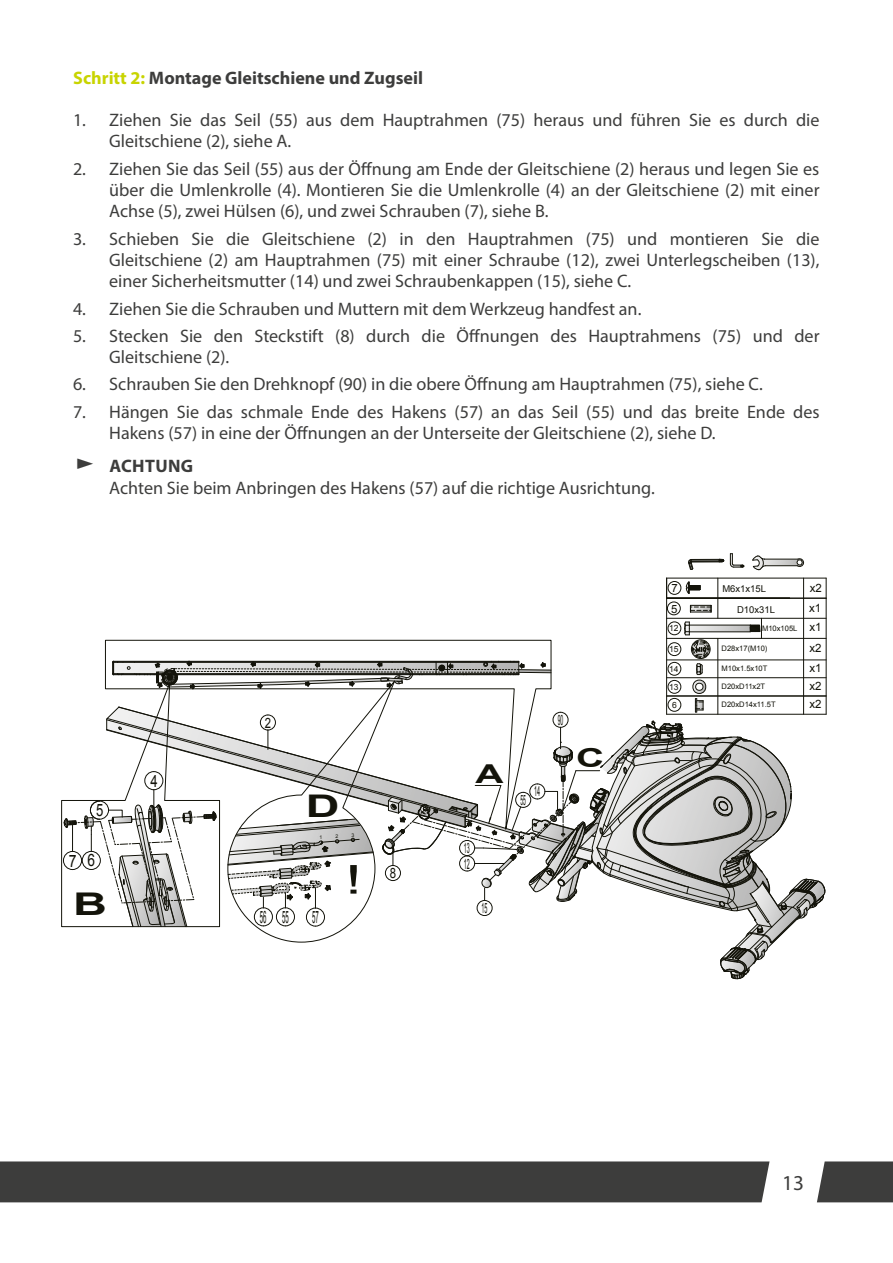
<style>
.page{position:relative;width:893px;height:1263px;background:#fff}
.page>*{position:absolute;margin:0;border:0;box-sizing:border-box;transform-origin:0 0}
.t1{font:39.9px "Arial";color:#13130a;scale:1.5 1}
.t2{font:700 31.35px "Arial";color:#13130a;scale:1.5 1}
.t3{font:700 31.2px "Arial";color:#13130a;scale:1.5 1}
.t4{font:700 25.95px "Arial";color:#13130a;scale:1.5 1}
.t5{font:21.3px "Myriad Pro";color:#3d3d3c}
.Text_Hinweise{font:18.15px/21.3px "Myriad Pro";color:#3d3d3c}
.t6{font:700 18.15px "Myriad Pro";color:#3d3d3c}
.t7{font:700 18.15px "Myriad Pro";letter-spacing:.02em;color:#3d3d3c}
.t8{font:17.1px "Arial";color:#13130a;scale:.82 1}
.t9{font:17.1px "Arial";color:#13130a;scale:.77 1}
.t10{font:16.95px "Arial";color:#13130a;scale:.36 1}
.t11{font:14.25px "Arial";color:#13130a;scale:.38 1}
.t12{font:14.25px "Arial";color:#13130a;scale:.35 1}
.t13{font:14.25px "Arial";color:#13130a;scale:.36 1}
.t14{font:14.25px "Arial";color:#13130a;scale:.8 1}
.t15{font:14.25px "Arial";color:#13130a;scale:.81 1}
.t16{font:11.4px/19.6px "Arial";color:#13130a}
.t17{font:9.45px/20.7px "Arial";color:#13130a}
.t18{font:8.55px/18px "Arial";color:#13130a;text-align:center}
.t19{font:7.5px "Arial";color:#13130a}
.t20{font:5.1px "Arial";color:#13130a}
.s1{color:#c8d400}
.s2{font-size:11.4px}
</style>
<div class="page">
<svg style="left:61px;top:578px;width:766px;height:401px"></svg>
<div style="left:49px;top:940px;width:194px;height:70px;background:#fff"></div>
<div style="left:0;top:1161px;width:769px;height:41px;background:#3d3d3c"></div>
<svg style="left:817px;top:1161px;width:76px;height:41px;background:#484847"></svg>
<p class="t6" style="left:73px;top:66px;width:351px"><span class="s1">Schritt 2:</span> Montage Gleitschiene und Zugseil</p>
<p class="Text_Hinweise" style="left:109px;top:109px;width:712px;text-indent:-36px">1. Ziehen Sie das Seil (55) aus dem Hauptrahmen (75) heraus und führen Sie es durch die<br>Gleitschiene (2), siehe A.</p>
<p class="Text_Hinweise" style="left:109px;top:158px;width:712px;text-align:justify;text-indent:-36px">2. Ziehen Sie das Seil (55) aus der Öffnung am Ende der Gleitschiene (2) heraus und legen Sie es über die Umlenkrolle (4). Montieren Sie die Umlenkrolle (4) an der Gleitschiene (2) mit einer Achse (5), zwei Hülsen (6), und zwei Schrauben (7), siehe B.</p>
<p class="Text_Hinweise" style="left:109px;top:228px;width:712px;text-align:justify;text-indent:-36px">3. Schieben Sie die Gleitschiene (2) in den Hauptrahmen (75) und montieren Sie die Gleitschiene (2) am Hauptrahmen (75) mit einer Schraube (12), zwei Unterlegscheiben (13), einer Sicherheitsmutter (14) und zwei Schraubenkappen (15), siehe C.</p>
<p class="Text_Hinweise" style="left:73px;top:297px;width:570px">4. Ziehen Sie die Schrauben und Muttern mit dem Werkzeug handfest an.</p>
<p class="Text_Hinweise" style="left:109px;top:325px;width:712px;text-indent:-36px">5. Stecken Sie den Steckstift (8) durch die Öffnungen des Hauptrahmens (75) und der<br>Gleitschiene (2).</p>
<p class="Text_Hinweise" style="left:73px;top:373px;width:691px">6. Schrauben Sie den Drehknopf (90) in die obere Öffnung am Hauptrahmen (75), siehe C.</p>
<p class="Text_Hinweise" style="left:109px;top:401px;width:712px;text-indent:-36px">7. Hängen Sie das schmale Ende des Hakens (57) an das Seil (55) und das breite Ende des<br>Hakens (57) in eine der Öffnungen an der Unterseite der Gleitschiene (2), siehe D.</p>
<p class="t7" style="left:109px;top:454px;width:85px">ACHTUNG</p>
<p class="Text_Hinweise" style="left:109px;top:477px;width:547px">Achten Sie beim Anbringen des Hakens (57) auf die richtige Ausrichtung.</p>
<p class="t9" style="left:96px;top:799px;width:11px">5</p>
<p class="t8" style="left:69px;top:849px;width:34px">7 6</p>
<p class="t2" style="left:73px;top:883px;width:24px">B</p>
<p class="t9" style="left:150px;top:769px;width:11px">4</p>
<p class="t14" style="left:265px;top:713px;width:9px">2</p>
<p class="t3" style="left:306px;top:785px;width:24px">D</p>
<p class="t20" style="left:320px;top:834px;width:4px">1</p>
<p class="t20" style="left:336px;top:832px;width:4px">2</p>
<p class="t20" style="left:351px;top:832px;width:4px">3</p>
<p class="t1" style="left:345px;top:853px;width:13px">!</p>
<p class="t10" style="left:260px;top:906px;width:81px">56 55</p>
<p class="t10" style="left:312px;top:906px;width:20px">57</p>
<p class="t15" style="left:390px;top:864px;width:9px">8</p>
<p class="t4" style="left:476px;top:757px;width:20px">A</p>
<p class="t11" style="left:464px;top:839px;width:17px">13</p>
<p class="t11" style="left:464px;top:854px;width:17px">12</p>
<p class="t11" style="left:481px;top:899px;width:17px">15</p>
<p class="t12" style="left:520px;top:790px;width:17px">55</p>
<p class="t11" style="left:534px;top:782px;width:17px">14</p>
<p class="t13" style="left:558px;top:710px;width:17px">90</p>
<p class="t4" style="left:576px;top:741px;width:20px">C</p>
<p class="t16" style="left:672px;top:579px;width:8px">7</p>
<p class="t18" style="left:669px;top:619px;width:11px">12</p>
<p class="t18" style="left:669px;top:640px;width:11px">15</p>
<p class="t18" style="left:669px;top:660px;width:11px">14<br>13<br>6</p>
<p class="t16" style="left:671px;top:599px;width:8px">5</p>
<p class="t16" style="left:810px;top:578px;width:14px">x2</p>
<p class="t19" style="left:762px;top:623px;width:61px">M10x105L <span class="s2">x1</span></p>
<p class="t16" style="left:809px;top:638px;width:14px">x2 x1</p>
<p class="t16" style="left:809px;top:677px;width:14px;line-height:18.1px">x2 x2</p>
<p class="t17" style="left:737px;top:578px;width:39px;text-indent:-15px">M6x1x15L<br>D10x31L</p>
<p class="t16" style="left:809px;top:599px;width:14px">x1</p>
<p class="t19" style="left:722px;top:644px;width:47px">D28x17(M10)</p>
<p class="t19" style="left:722px;top:663px;width:47px">M10x1.5x10T</p>
<p class="t19" style="left:722px;top:681px;width:45px">D20xD11x2T</p>
<p class="t19" style="left:722px;top:700px;width:56px">D20xD14x11.5T</p>
<p class="t5" style="left:782px;top:1169px;width:23px">13</p>
</div>
